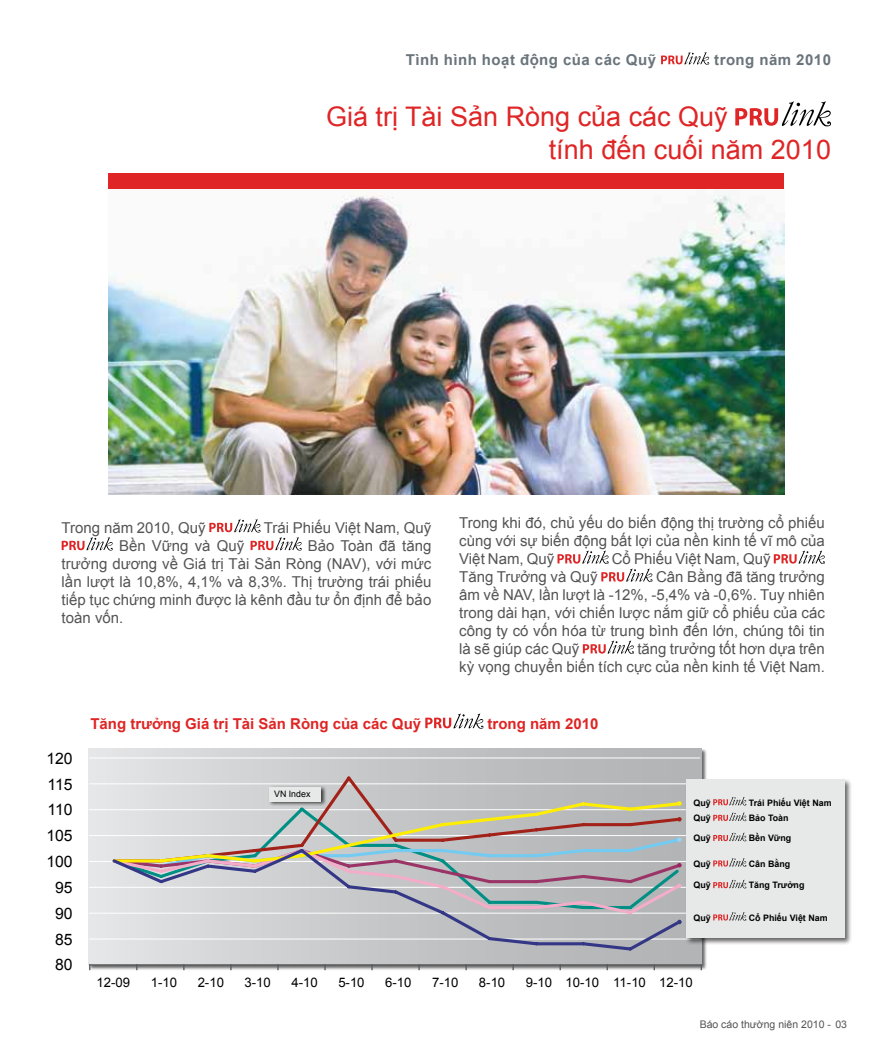
<style>
.page{position:relative;width:893px;height:1063px;background:#fff}
.page>*{position:absolute;margin:0;border:0;box-sizing:border-box;transform-origin:0 0}
.t1{font:27px/32.4px "Arial";color:#df2525}
.t2{font:15.75px "Arial";color:#000}
.t3{font:15px/18px "Arial";color:#545455;text-align:justify}
.t4{font:700 15px "Arial";color:#df2525}
.t5{font:700 15px "Arial";letter-spacing:.03em;color:#69747b}
.t6{font:13.2px "Arial";color:#000}
.t7{font:10.5px "Arial";color:#545455}
.t8{font:700 8.85px "Arial";color:#000}
.t9{font:8.85px "Arial";color:#000}
</style>
<div class="page">
<img style="left:109px;top:193px;width:675px;height:301px">
<svg style="left:735px;top:101px;width:96px;height:26px"></svg>
<div style="left:109px;top:173px;width:675px;height:16px;background:#df2525"></div>
<svg style="left:661px;top:52px;width:49px;height:13px"></svg>
<svg style="left:425px;top:713px;width:59px;height:16px"></svg>
<svg style="left:62px;top:537px;width:51px;height:14px"></svg>
<svg style="left:209px;top:519px;width:93px;height:32px"></svg>
<svg style="left:774px;top:551px;width:51px;height:13px"></svg>
<svg style="left:557px;top:551px;width:96px;height:31px"></svg>
<svg style="left:583px;top:641px;width:51px;height:13px"></svg>
<div style="left:88px;top:749px;width:620px;height:222px;background:#000;opacity:.6"></div>
<svg style="left:88px;top:749px;width:614px;height:216px;background:#cbccce"></svg>
<hr style="left:89px;top:758px;width:611px;height:1px;background:#fff">
<hr style="left:89px;top:784px;width:611px;height:1px;background:#fff">
<hr style="left:89px;top:809px;width:611px;height:1px;background:#fff">
<hr style="left:89px;top:835px;width:611px;height:1px;background:#fff">
<hr style="left:89px;top:861px;width:611px;height:1px;background:#fff">
<hr style="left:89px;top:887px;width:611px;height:1px;background:#fff">
<hr style="left:89px;top:913px;width:611px;height:1px;background:#fff">
<hr style="left:89px;top:939px;width:611px;height:1px;background:#fff">
<hr style="left:89px;top:964px;width:613px;height:2px;background:#58595b">
<svg style="left:111px;top:774px;width:570px;height:26px;background:#c8c8c9"></svg>
<svg style="left:110px;top:846px;width:571px;height:107px;background:#c2c4c8"></svg>
<svg style="left:677px;top:920px;width:5px;height:4px"></svg>
<svg style="left:111px;top:800px;width:571px;height:88px;background:#bfbdba"></svg>
<div style="left:685px;top:778px;width:167px;height:167px;background:#000;opacity:.6"></div>
<div style="left:686px;top:780px;width:159px;height:158px;background:#e7e8e8"></div>
<svg style="left:713px;top:912px;width:33px;height:9px"></svg>
<svg style="left:713px;top:797px;width:33px;height:9px"></svg>
<svg style="left:713px;top:880px;width:33px;height:9px"></svg>
<svg style="left:713px;top:858px;width:33px;height:9px"></svg>
<svg style="left:713px;top:833px;width:33px;height:8px"></svg>
<svg style="left:713px;top:812px;width:33px;height:9px"></svg>
<p class="t5" style="left:406px;top:50px;width:252px">Tình hình hoạt động của các Quỹ</p>
<p class="t5" style="left:714px;top:50px;width:118px">trong năm 2010</p>
<h1 class="t1" style="left:549px;top:101px;width:284px;text-indent:-223px">Giá trị Tài Sản Ròng của các Quỹ<br>tính đến cuối năm 2010</h1>
<p class="t3" style="left:62px;top:518px;width:145px">Trong năm 2010, Quỹ</p>
<p class="t3" style="left:264px;top:518px;width:169px">Trái Phiếu Việt Nam, Quỹ</p>
<p class="t3" style="left:119px;top:536px;width:127px">Bền Vững và Quỹ</p>
<p class="t3" style="left:62px;top:536px;width:371px;text-indent:246px">Bảo Toàn đã tăng trưởng dương về Giá trị Tài Sản Ròng (NAV), với mức lần lượt là 10,8%, 4,1% và 8,3%. Thị trường trái phiếu tiếp tục chứng minh được là kênh đầu tư ổn định để bảo toàn vốn.</p>
<p class="t3" style="left:459px;top:514px;width:367px">Trong khi đó, chủ yếu do biến động thị trường cổ phiếu cùng với sự biến động bất lợi của nền kinh tế vĩ mô của Việt Nam, Quỹ</p>
<p class="t3" style="left:612px;top:550px;width:160px">Cổ Phiếu Việt Nam, Quỹ</p>
<p class="t3" style="left:459px;top:568px;width:367px;text-indent:197px">Cân Bằng đã tăng trưởng âm về NAV, lần lượt là -12%, -5,4% và -0,6%. Tuy nhiên trong dài hạn, với chiến lược nắm giữ cổ phiếu của các công ty có vốn hóa từ trung bình đến lớn, chúng tôi tin là sẽ giúp các Quỹ</p>
<p class="t3" style="left:459px;top:568px;width:140px">Tăng Trưởng và Quỹ</p>
<p class="t3" style="left:459px;top:640px;width:367px;text-align:right">tăng trưởng tốt hơn dựa trên<br>kỳ vọng chuyển biến tích cực của nền kinh tế Việt Nam.</p>
<p class="t2" style="left:46px;top:748px;width:28px">120</p>
<p class="t2" style="left:48px;top:774px;width:27px">115</p>
<p class="t2" style="left:48px;top:800px;width:27px">110</p>
<p class="t2" style="left:46px;top:825px;width:28px">105</p>
<p class="t2" style="left:46px;top:851px;width:28px">100</p>
<p class="t2" style="left:55px;top:877px;width:19px">95</p>
<p class="t2" style="left:55px;top:903px;width:19px">90</p>
<p class="t2" style="left:55px;top:929px;width:19px">85</p>
<p class="t2" style="left:55px;top:955px;width:19px">80</p>
<p class="t4" style="left:90px;top:714px;width:332px">Tăng trưởng Giá trị Tài Sản Ròng của các Quỹ</p>
<p class="t4" style="left:488px;top:714px;width:112px">trong năm 2010</p>
<p class="t9" style="left:274px;top:788px;width:38px">VN Index</p>
<p class="t8" style="left:693px;top:797px;width:19px">Quỹ</p>
<p class="t8" style="left:749px;top:797px;width:84px">Trái Phiếu Việt Nam</p>
<p class="t8" style="left:693px;top:812px;width:19px">Quỹ</p>
<p class="t8" style="left:749px;top:812px;width:41px">Bảo Toàn</p>
<p class="t8" style="left:693px;top:832px;width:19px">Quỹ</p>
<p class="t8" style="left:749px;top:832px;width:44px">Bền Vững</p>
<p class="t8" style="left:693px;top:858px;width:19px">Quỹ</p>
<p class="t8" style="left:749px;top:858px;width:43px">Cân Bằng</p>
<p class="t8" style="left:693px;top:879px;width:19px">Quỹ</p>
<p class="t8" style="left:749px;top:879px;width:57px">Tăng Trưởng</p>
<p class="t8" style="left:693px;top:912px;width:19px">Quỹ</p>
<p class="t8" style="left:749px;top:912px;width:80px">Cổ Phiếu Việt Nam</p>
<p class="t6" style="left:97px;top:974px;width:35px">12-09</p>
<p class="t6" style="left:151px;top:974px;width:28px">1-10</p>
<p class="t6" style="left:198px;top:974px;width:28px">2-10</p>
<p class="t6" style="left:245px;top:974px;width:28px">3-10</p>
<p class="t6" style="left:291px;top:974px;width:28px">4-10</p>
<p class="t6" style="left:338px;top:974px;width:28px">5-10</p>
<p class="t6" style="left:385px;top:974px;width:28px">6-10</p>
<p class="t6" style="left:432px;top:974px;width:28px">7-10</p>
<p class="t6" style="left:479px;top:974px;width:28px">8-10</p>
<p class="t6" style="left:526px;top:974px;width:168px">9-10 10-10 11-10 12-10</p>
<p class="t7" style="left:700px;top:1018px;width:149px">Báo cáo thường niên 2010 - 03</p>
</div>
